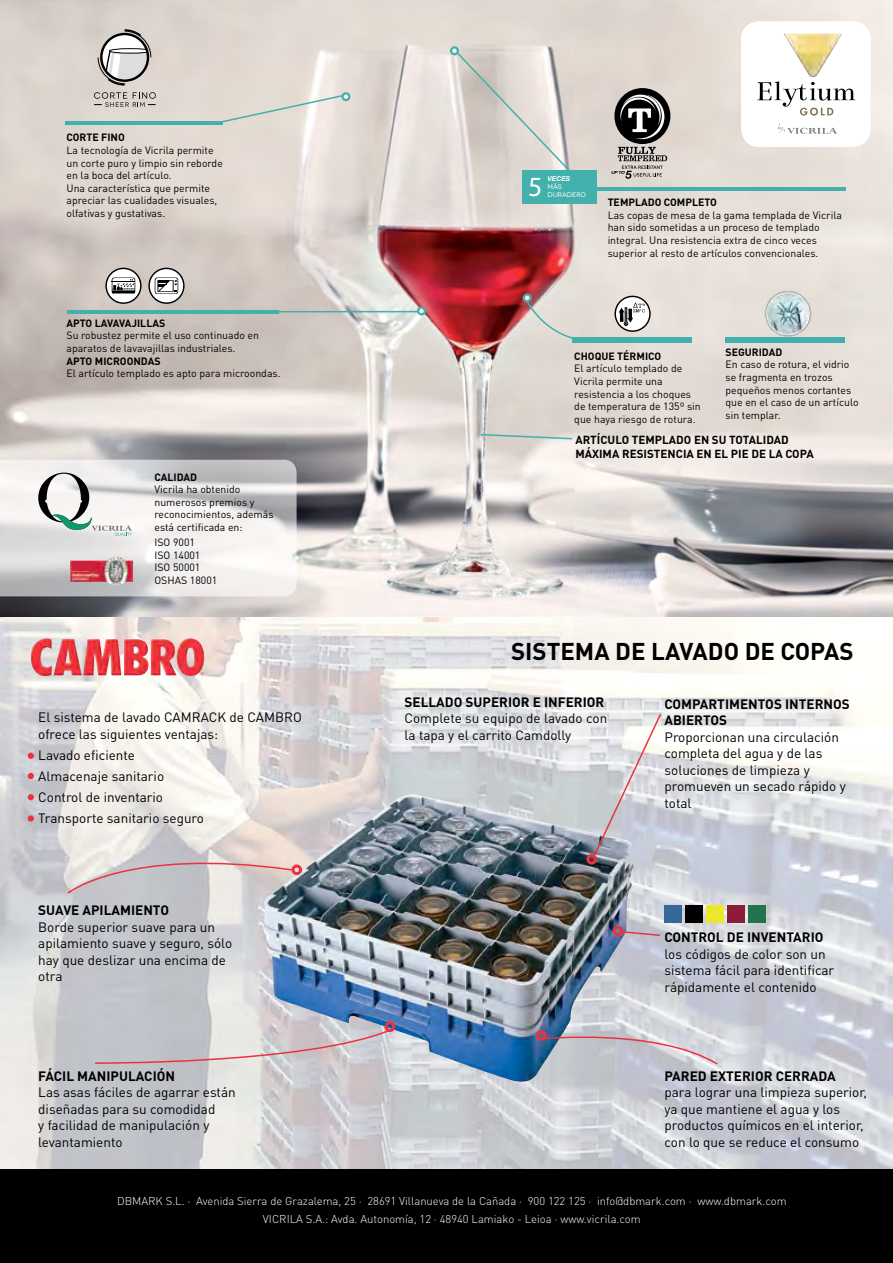
<style>
.page{position:relative;width:893px;height:1263px;background:#fff}
.page>*{position:absolute;margin:0;border:0;box-sizing:border-box;transform-origin:0 0}
.t1{font:27.9px "Myriad Pro";color:#fff}
.t2{font:700 24px "DIN Pro";color:#000}
.t3{font:13.5px/16.5px "DIN Pro";color:#000}
.t4{font:700 13.5px/16.5px "DIN Pro";color:#000}
.t5{font:700 11.55px/14px "DIN Pro";color:#000}
.t6{font:300 11.25px/18px "DIN Pro";color:#fff;text-align:center}
.t7{font:10.5px/12.6px "DIN Pro";color:#000}
.t8{font:700 10.5px "DIN Pro";color:#000}
.t9{font:6.75px/8.1px "Novecentowide";letter-spacing:-.01em;color:#fff}
.t10{font:italic 700 6.75px "Helvetica Neue LT Std";color:#fff}
</style>
<div class="page">
<img style="left:0;top:616px;width:893px;height:554px">
<img style="left:0;top:0;width:893px;height:616px">
<div style="left:0;top:1170px;width:893px;height:93px;background:#000"></div>
<img style="left:276px;top:794px;width:134px;height:97px">
<div style="left:536px;top:1030px;width:10px;height:11px;border:3px solid #ed323d;border-radius:50%"></div>
<div style="left:586px;top:854px;width:11px;height:10px;border:3px solid #ed323d;border-radius:50%"></div>
<div style="left:385px;top:1021px;width:10px;height:11px;border:3px solid #ed323d;border-radius:50%"></div>
<div style="left:291px;top:864px;width:11px;height:11px;border:3px solid #ed323d;border-radius:50%"></div>
<svg style="left:28px;top:753px;width:6px;height:6px"></svg>
<svg style="left:28px;top:773px;width:6px;height:6px"></svg>
<svg style="left:28px;top:794px;width:6px;height:6px"></svg>
<svg style="left:28px;top:815px;width:6px;height:6px"></svg>
<div style="left:613px;top:926px;width:10px;height:10px;border:3px solid #ed323d;border-radius:50%"></div>
<img style="left:31px;top:638px;width:21px;height:38px">
<svg style="left:615px;top:296px;width:35px;height:35px"></svg>
<div style="left:614px;top:296px;width:37px;height:36px;border:1px solid #000;border-radius:50%"></div>
<svg style="left:619px;top:303px;width:26px;height:23px"></svg>
<svg style="left:106px;top:268px;width:35px;height:35px"></svg>
<div style="left:105px;top:268px;width:37px;height:36px;border:1px solid #000;border-radius:50%"></div>
<svg style="left:112px;top:278px;width:23px;height:16px"></svg>
<svg style="left:149px;top:268px;width:35px;height:35px"></svg>
<div style="left:148px;top:268px;width:37px;height:36px;border:1px solid #000;border-radius:50%"></div>
<svg style="left:155px;top:278px;width:23px;height:16px"></svg>
<div style="left:614px;top:88px;width:56px;height:56px;background:#000;border-radius:50%"></div>
<svg style="left:619px;top:93px;width:45px;height:46px"></svg>
<svg style="left:611px;top:147px;width:56px;height:32px;background:#afa9a4"></svg>
<svg style="left:94px;top:92px;width:62px;height:15px"></svg>
<svg style="left:97px;top:28px;width:55px;height:58px"></svg>
<svg style="left:341px;top:92px;width:9px;height:9px"></svg>
<svg style="left:416px;top:306px;width:10px;height:10px"></svg>
<svg style="left:523px;top:293px;width:9px;height:9px"></svg>
<hr style="left:597px;top:187px;width:248px;height:4px;background:#42b0ab">
<div style="left:573px;top:337px;width:119px;height:5px;background:#42b0ab"></div>
<hr style="left:66px;top:121px;width:157px;height:4px;background:#42b0ab">
<hr style="left:68px;top:311px;width:211px;height:3px;background:#42b0ab">
<div style="left:725px;top:337px;width:120px;height:6px;background:#42b0ab"></div>
<img style="left:759px;top:289px;width:55px;height:48px">
<svg style="left:449px;top:46px;width:125px;height:130px;background:#d9d4cf"></svg>
<div style="left:523px;top:171px;width:74px;height:33px;background:#42b0ab"></div>
<svg style="left:218px;top:94px;width:130px;height:30px;background:#deddd6"></svg>
<hr style="left:275px;top:311px;width:143px;height:1px;background:#42b0ab">
<svg style="left:479px;top:433px;width:95px;height:7px"></svg>
<svg style="left:525px;top:296px;width:69px;height:47px;background:#d4d4ce"></svg>
<div style="left:741px;top:21px;width:130px;height:126px;background:#fff;border-radius:18px"></div>
<svg style="left:777px;top:123px;width:60px;height:11px"></svg>
<svg style="left:757px;top:81px;width:98px;height:35px"></svg>
<img style="left:784px;top:34px;width:58px;height:43px">
<svg style="left:0;top:460px;width:297px;height:136px"></svg>
<svg style="left:67px;top:847px;width:226px;height:47px;background:#d4cbcb"></svg>
<svg style="left:94px;top:1028px;width:298px;height:36px;background:#cec5c9"></svg>
<svg style="left:542px;top:1028px;width:177px;height:38px;background:#c1bfc8"></svg>
<svg style="left:620px;top:930px;width:42px;height:7px"></svg>
<svg style="left:592px;top:712px;width:70px;height:146px;background:#d3d1d7"></svg>
<div style="left:664px;top:906px;width:18px;height:17px;background:#36689a"></div>
<div style="left:685px;top:906px;width:18px;height:17px;background:#000"></div>
<div style="left:706px;top:906px;width:18px;height:17px;background:#ebe72a"></div>
<div style="left:727px;top:906px;width:17px;height:17px;background:#8c1c37"></div>
<div style="left:748px;top:906px;width:17px;height:17px;background:#20764a"></div>
<p class="t8" style="left:67px;top:130px;width:60px">CORTE FINO</p>
<p class="t7" style="left:67px;top:143px;width:158px">La tecnología de Vicrila permite un corte puro y limpio sin reborde en la boca del artículo.<br>Una característica que permite apreciar las cualidades visuales, olfativas y gustativas.</p>
<p class="t8" style="left:67px;top:316px;width:100px">APTO LAVAVAJILLAS</p>
<p class="t7" style="left:67px;top:329px;width:194px">Su robustez permite el uso continuado en aparatos de lavavajillas industriales.</p>
<p class="t8" style="left:67px;top:354px;width:96px">APTO MICROONDAS</p>
<p class="t7" style="left:67px;top:367px;width:216px">El artículo templado es apto para microondas.</p>
<p class="t8" style="left:154px;top:470px;width:44px">CALIDAD</p>
<p class="t7" style="left:154px;top:483px;width:121px">Vicrila ha obtenido numerosos premios y reconocimientos, además está certificada en:</p>
<p class="t7" style="left:154px;top:535px;width:64px">ISO 9001<br>ISO 14001<br>ISO 50001<br>OSHAS 18001</p>
<p class="t3" style="left:38px;top:708px;width:265px">El sistema de lavado CAMRACK de CAMBRO ofrece las siguientes ventajas:</p>
<p class="t3" style="left:38px;top:744px;width:167px;line-height:21px">Lavado eficiente<br>Almacenaje sanitario<br>Control de inventario<br>Transporte sanitario seguro</p>
<p class="t4" style="left:38px;top:902px;width:132px">SUAVE APILAMIENTO</p>
<p class="t3" style="left:38px;top:918px;width:195px">Borde superior suave para un apilamiento suave y seguro, sólo hay que deslizar una encima de otra</p>
<p class="t4" style="left:38px;top:1067px;width:138px">FÁCIL MANIPULACIÓN</p>
<p class="t3" style="left:38px;top:1084px;width:199px">Las asas fáciles de agarrar están diseñadas para su comodidad<br>y facilidad de manipulación y levantamiento</p>
<h1 class="t1" style="left:528px;top:169px;width:16px">5</h1>
<p class="t10" style="left:548px;top:174px;width:24px">VECES</p>
<p class="t9" style="left:548px;top:182px;width:40px">MÁS<br>DURADERO</p>
<p class="t8" style="left:608px;top:195px;width:111px">TEMPLADO COMPLETO</p>
<p class="t7" style="left:608px;top:208px;width:236px">Las copas de mesa de la gama templada de Vicrila han sido sometidas a un proceso de templado integral. Una resistencia extra de cinco veces superior al resto de artículos convencionales.</p>
<p class="t8" style="left:574px;top:349px;width:88px">CHOQUE TÉRMICO</p>
<p class="t7" style="left:574px;top:362px;width:128px">El artículo templado de<br>Vicrila permite una resistencia a los choques de temperatura de 135º sin que haya riesgo de rotura.</p>
<p class="t8" style="left:725px;top:345px;width:58px">SEGURIDAD</p>
<p class="t7" style="left:725px;top:358px;width:135px">En caso de rotura, el vidrio se fragmenta en trozos pequeños menos cortantes que en el caso de un artículo sin templar.</p>
<p class="t5" style="left:575px;top:433px;width:240px">ARTÍCULO TEMPLADO EN SU TOTALIDAD<br>MÁXIMA RESISTENCIA EN EL PIE DE LA COPA</p>
<h2 class="t2" style="left:511px;top:635px;width:344px">SISTEMA DE LAVADO DE COPAS</h2>
<p class="t4" style="left:404px;top:693px;width:201px">SELLADO SUPERIOR E INFERIOR</p>
<p class="t3" style="left:404px;top:710px;width:204px">Complete su equipo de lavado con la tapa y el carrito Camdolly</p>
<p class="t4" style="left:664px;top:695px;width:187px">COMPARTIMENTOS INTERNOS<br>ABIERTOS</p>
<p class="t3" style="left:664px;top:728px;width:183px">Proporcionan una circulación completa del agua y de las soluciones de limpieza y promueven un secado rápido y total</p>
<p class="t4" style="left:664px;top:928px;width:161px">CONTROL DE INVENTARIO</p>
<p class="t3" style="left:664px;top:945px;width:171px">los códigos de color son un sistema fácil para identificar rápidamente el contenido</p>
<p class="t4" style="left:664px;top:1067px;width:173px">PARED EXTERIOR CERRADA</p>
<p class="t3" style="left:664px;top:1084px;width:204px">para lograr una limpieza superior, ya que mantiene el agua y los productos químicos en el interior, con lo que se reduce el consumo</p>
<p class="t6" style="left:117px;top:1192px;width:671px">DBMARK S.L. · Avenida Sierra de Grazalema, 25 · 28691 Villanueva de la Cañada · 900 122 125 · info@dbmark.com · www.dbmark.com<br>VICRILA S.A.: Avda. Autonomía, 12 · 48940 Lamiako - Leioa · www.vicrila.com</p>
</div>
